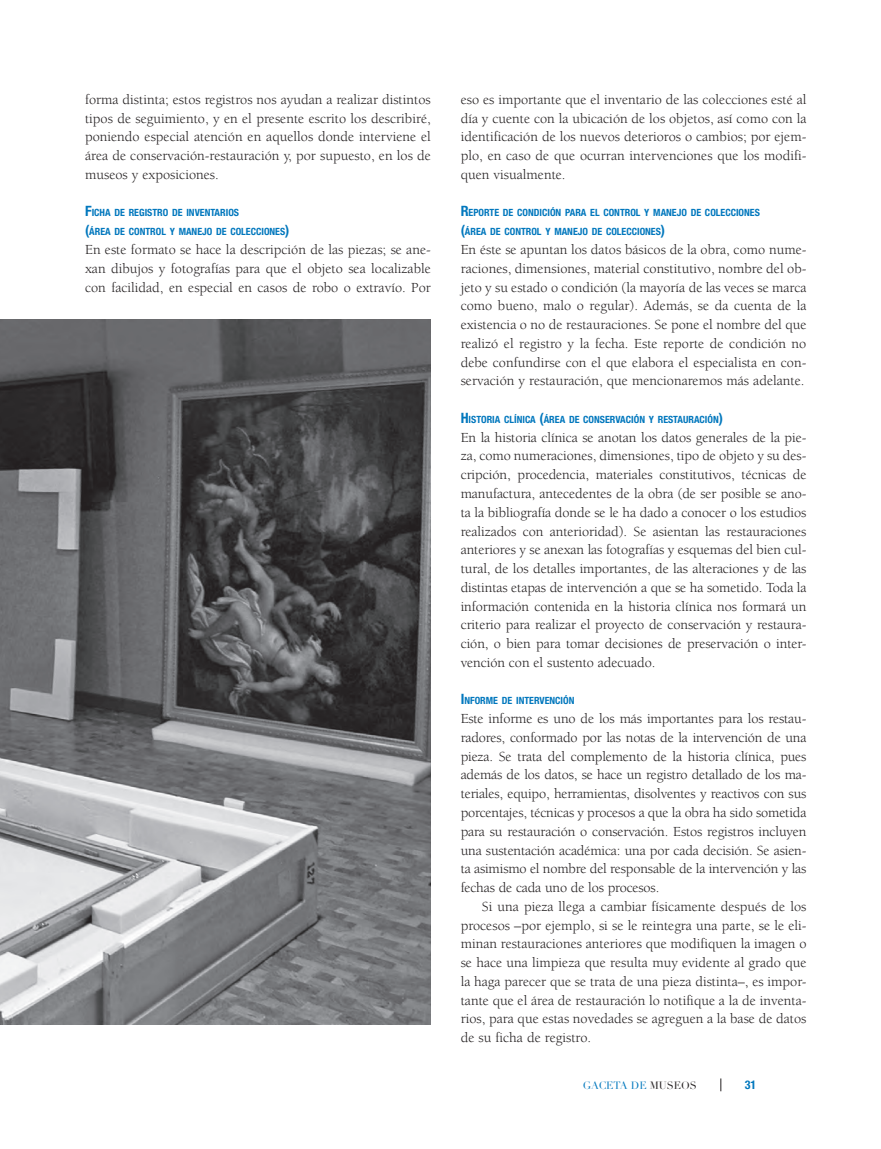
<style>
.page{position:relative;width:881px;height:1149px;background:#fff}
.page>*{position:absolute;margin:0;border:0;box-sizing:border-box;transform-origin:0 0}
.t1{font:14.25px/18.8px "Berkeley";color:#231f20;text-align:justify}
.t2{font:700 condensed 12px "Helvetica Neue";color:#0077bd}
.t3{font:10.5px "Didot LH";letter-spacing:-.005em;color:#0077bd}
.t4{font:700 condensed 10.05px/18.8px "Helvetica Neue";color:#0077bd}
.s1{font-size:14.25px}
.s2{color:#231f20}
</style>
<div class="page">
<svg style="left:720px;top:1078px;width:1px;height:12px"></svg>
<img style="left:0;top:319px;width:431px;height:705px">
<p class="t1" style="left:85px;top:90px;width:347px">forma distinta; estos registros nos ayudan a realizar distintos tipos de seguimiento, y en el presente escrito los describiré, poniendo especial atención en aquellos donde interviene el área de conservación-restauración y, por supuesto, en los de museos y exposiciones.</p>
<p class="t4" style="left:85px;top:203px;width:206px"><span class="s1">F</span>ICHA DE REGISTRO DE INVENTARIOS<br><span class="s1">(</span>ÁREA DE CONTROL Y MANEJO DE COLECCIONES<span class="s1">)</span></p>
<p class="t1" style="left:85px;top:240px;width:347px">En este formato se hace la descripción de las piezas; se ane&shy;xan dibujos y fotografías para que el objeto sea localizable con facilidad, en especial en casos de robo o extravío. Por</p>
<p class="t1" style="left:460px;top:90px;width:347px">eso es importante que el inventario de las colecciones esté al día y cuente con la ubicación de los objetos, así como con la identificación de los nuevos deterioros o cambios; por ejem&shy;plo, en caso de que ocurran intervenciones que los modifi&shy;quen visualmente.</p>
<p class="t4" style="left:460px;top:203px;width:300px"><span class="s1">R</span>EPORTE DE CONDICIÓN PARA EL CONTROL Y MANEJO DE COLECCIONES <span class="s1">(</span>ÁREA DE CONTROL Y MANEJO DE COLECCIONES<span class="s1">)</span></p>
<p class="t1" style="left:460px;top:240px;width:347px">En éste se apuntan los datos básicos de la obra, como nume&shy;raciones, dimensiones, material constitutivo, nombre del ob&shy;jeto y su estado o condición (la mayoría de las veces se marca como bueno, malo o regular). Además, se da cuenta de la existencia o no de restauraciones. Se pone el nombre del que realizó el registro y la fecha. Este reporte de condición no debe confundirse con el que elabora el especialista en con&shy;servación y restauración, que mencionaremos más adelante.</p>
<p class="t4" style="left:460px;top:409px;width:264px"><span class="s1">H</span>ISTORIA CLÍNICA <span class="s1">(</span>ÁREA DE CONSERVACIÓN Y RESTAURACIÓN<span class="s1">)</span></p>
<p class="t1" style="left:460px;top:428px;width:347px">En la historia clínica se anotan los datos generales de la pie&shy;za, como numeraciones, dimensiones, tipo de objeto y su des&shy;cripción, procedencia, materiales constitutivos, técnicas de manufactura, antecedentes de la obra (de ser posible se ano&shy;ta la bibliografía donde se le ha dado a conocer o los estudios realizados con anterioridad). Se asientan las restauraciones anteriores y se anexan las fotografías y esquemas del bien cul&shy;tural, de los detalles importantes, de las alteraciones y de las distintas etapas de intervención a que se ha sometido. Toda la información contenida en la historia clínica nos formará un criterio para realizar el proyecto de conservación y restaura&shy;ción, o bien para tomar decisiones de preservación o inter&shy;vención con el sustento adecuado.</p>
<p class="t4" style="left:460px;top:691px;width:115px"><span class="s1">I</span> NFORME DE INTERVENCIÓN</p>
<p class="t1" style="left:460px;top:709px;width:347px">Este informe es uno de los más importantes para los restau&shy;radores, conformado por las notas de la intervención de una pieza. Se trata del complemento de la historia clínica, pues además de los datos, se hace un registro detallado de los ma&shy;teriales, equipo, herramientas, disolventes y reactivos con sus porcentajes, técnicas y procesos a que la obra ha sido sometida para su restauración o conservación. Estos registros incluyen una sustentación académica: una por cada decisión. Se asien&shy;ta asimismo el nombre del responsable de la intervención y las fechas de cada uno de los procesos.</p>
<p class="t1" style="left:460px;top:897px;width:347px;text-indent:21px">Si una pieza llega a cambiar físicamente después de los procesos –por ejemplo, si se le reintegra una parte, se le eli&shy;minan restauraciones anteriores que modifiquen la imagen o se hace una limpieza que resulta muy evidente al grado que la haga parecer que se trata de una pieza distinta–, es impor&shy;tante que el área de restauración lo notifique a la de inventa&shy;rios, para que estas novedades se agreguen a la base de datos de su ficha de registro.</p>
<p class="t3" style="left:582px;top:1078px;width:115px">GACETA DE <span class="s2">MUSEOS</span></p>
<p class="t2" style="left:744px;top:1077px;width:13px">31</p>
</div>
